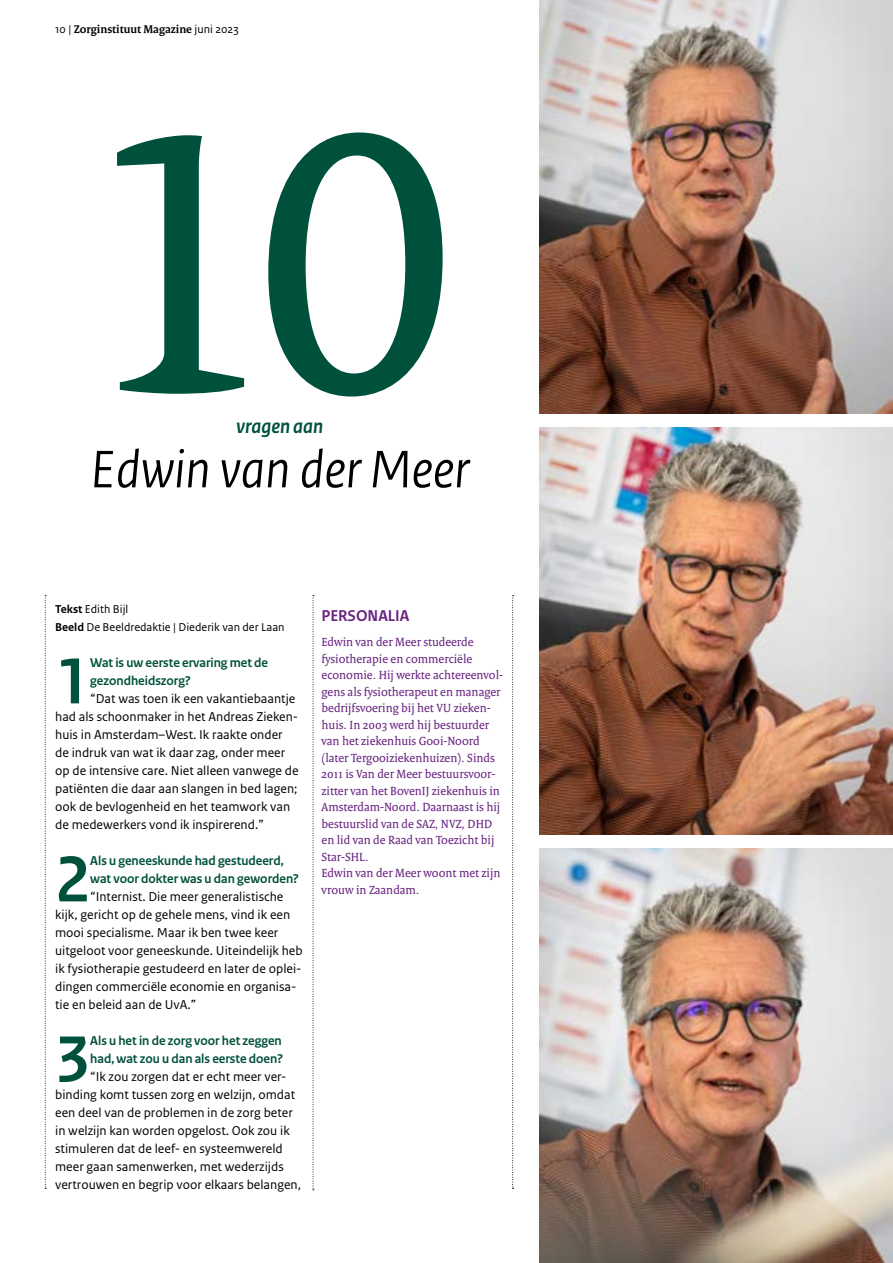
<style>
.page{position:relative;width:893px;height:1263px;background:#fff}
.page>*{position:absolute;margin:0;border:0;box-sizing:border-box;transform-origin:0 0}
.t1{font:700 68.4px "Rijksoverheid Sans Heading";color:#00513c}
.t2{font:italic 55.5px "Rijksoverheid Sans Heading";color:#000}
.t3{font:italic 700 21px "Rijksoverheid Sans Heading";color:#00513c}
.t4{font:700 16.5px "Rijksoverheid Sans Heading";color:#682280}
.t5{font:13.5px/18px "Rijksoverheid Sans Text";color:#000}
.t6{font:700 13.5px/18px "Rijksoverheid Sans Heading";color:#00513c}
.t7{font:12.75px/16.5px "Rijksoverheid Serif";color:#682280}
.t8{font:12px/18px "Rijksoverheid Sans Text";color:#000}
.t9{font:700 12px "Rijksoverheid Serif";color:#000}
.s1{font-family:"Rijksoverheid Sans Text";font-weight:400}
.s2{font-weight:700}
</style>
<div class="page">
<svg style="left:313px;top:595px;width:1px;height:595px"></svg>
<svg style="left:512px;top:595px;width:2px;height:594px"></svg>
<svg style="left:45px;top:595px;width:1px;height:594px"></svg>
<img style="left:540px;top:0;width:353px;height:835px">
<img style="left:540px;top:848px;width:353px;height:415px">
<div style="left:540px;top:415px;width:353px;height:12px;background:#fff"></div>
<svg style="left:117px;top:132px;width:326px;height:264px"></svg>
<p class="t9" style="left:55px;top:22px;width:185px"><span class="s1">10 |</span> Zorginstituut Magazine <span class="s1">juni 2023</span></p>
<h3 class="t3" style="left:237px;top:415px;width:88px">vragen aan</h3>
<h2 class="t2" style="left:90px;top:438px;width:380px">Edwin van der Meer</h2>
<p class="t8" style="left:55px;top:601px;width:231px"><span class="s2">Tekst</span> Edith Bijl<br><span class="s2">Beeld</span> De Beeldredaktie | Diederik van der Laan</p>
<h1 class="t1" style="left:55px;top:643px;width:37px">1</h1>
<p class="t6" style="left:90px;top:654px;width:179px">Wat is uw eerste ervaring met de gezondheidszorg?</p>
<p class="t5" style="left:55px;top:690px;width:245px;text-indent:35px">“Dat was toen ik een vakantiebaantje had als schoonmaker in het Andreas Zieken&shy;huis in Amsterdam–West. Ik raakte onder de indruk van wat ik daar zag, onder meer op de intensive care. Niet alleen vanwege de patiënten die daar aan slangen in bed lagen; ook de bevlogenheid en het teamwork van de medewerkers vond ik inspirerend.”</p>
<h1 class="t1" style="left:55px;top:841px;width:37px">2</h1>
<p class="t6" style="left:90px;top:852px;width:210px">Als u geneeskunde had gestudeerd, wat voor dokter was u dan geworden?</p>
<p class="t5" style="left:55px;top:888px;width:249px;text-indent:35px">“Internist. Die meer generalistische kijk, gericht op de gehele mens, vind ik een mooi specialisme. Maar ik ben twee keer uitgeloot voor geneeskunde. Uiteindelijk heb ik fysiotherapie gestudeerd en later de oplei&shy;dingen commerciële economie en organisa&shy;tie en beleid aan de UvA.”</p>
<h1 class="t1" style="left:55px;top:1021px;width:37px">3</h1>
<p class="t6" style="left:90px;top:1032px;width:194px">Als u het in de zorg voor het zeggen had, wat zou u dan als eerste doen?</p>
<p class="t5" style="left:55px;top:1068px;width:247px;text-indent:35px">“Ik zou zorgen dat er echt meer ver&shy;binding komt tussen zorg en welzijn, omdat een deel van de problemen in de zorg beter in welzijn kan worden opgelost. Ook zou ik stimuleren dat de leef- en systeemwereld meer gaan samenwerken, met wederzijds vertrouwen en begrip voor elkaars belangen,</p>
<p class="t4" style="left:322px;top:606px;width:89px">PERSONALIA</p>
<p class="t7" style="left:322px;top:634px;width:183px">Edwin van der Meer studeerde fysiotherapie en commerciële economie. Hij werkte achtereenvol&shy;gens als fysiotherapeut en manager bedrijfsvoering bij het VU zieken&shy;huis. In 2003 werd hij bestuurder van het ziekenhuis Gooi-Noord (later Tergooiziekenhuizen). Sinds<br>2011 is Van der Meer bestuursvoor&shy;zitter van het BovenIJ ziekenhuis in<br>Amsterdam-Noord. Daarnaast is hij bestuurslid van de SAZ, NVZ, DHD en lid van de Raad van Toezicht bij<br>Star-SHL.<br>Edwin van der Meer woont met zijn vrouw in Zaandam.</p>
</div>
